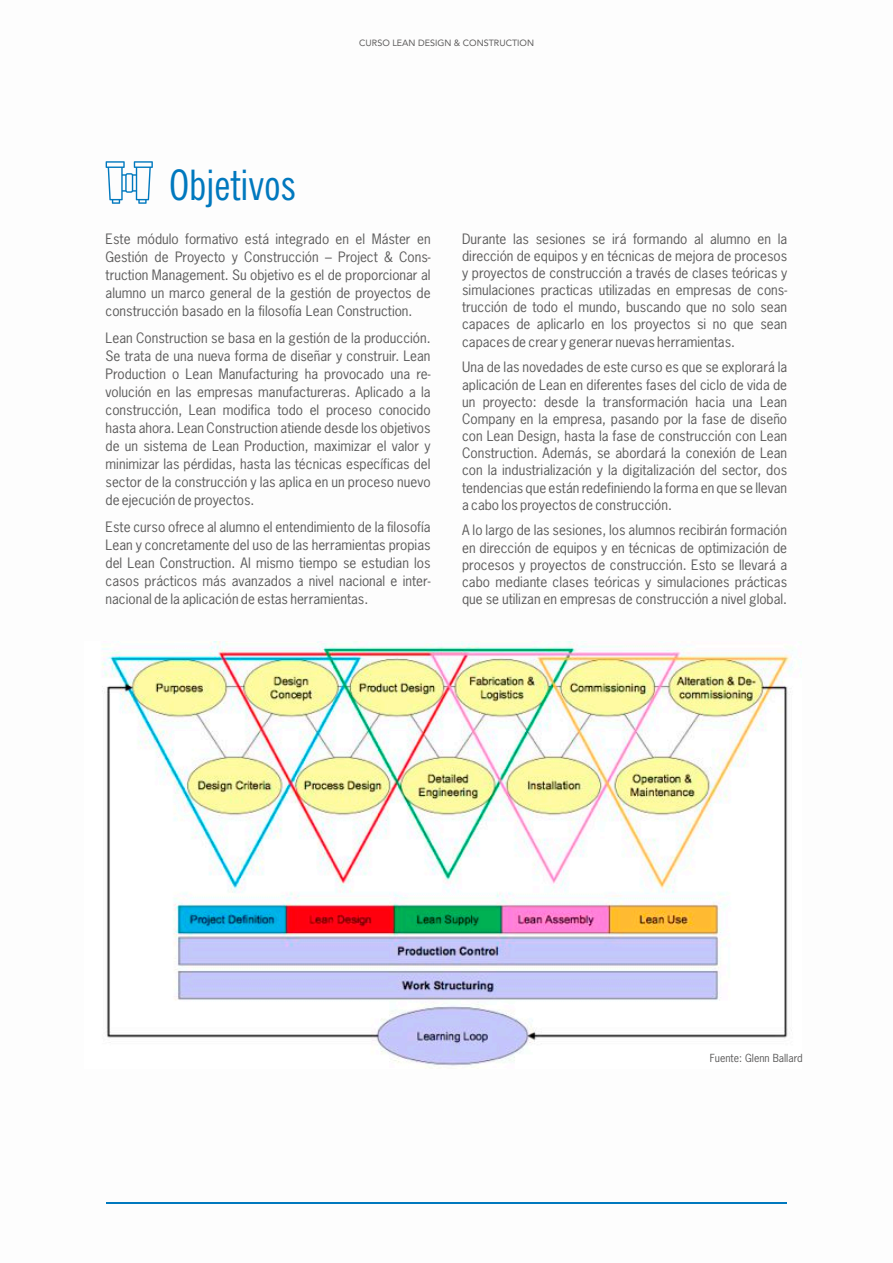
<style>
.page{position:relative;width:893px;height:1263px;background:#fff}
.page>*{position:absolute;margin:0;border:0;box-sizing:border-box;transform-origin:0 0}
.t1{font:condensed 42px "News Gothic BT";color:#0078be}
.t2{font:13.5px/17.1px "News Gothic Std";color:#5c5b5b;text-align:justify}
.t3{font:10.5px "News Gothic Std";color:#5c5b5b}
.t4{font:9px "Avenir LT Std";color:#5c5b5b}
</style>
<div class="page">
<svg style="left:106px;top:161px;width:47px;height:43px"></svg>
<hr style="left:106px;top:1202px;width:681px;height:1px;background:#0078be">
<img style="left:102px;top:641px;width:700px;height:427px">
<h1 class="t1" style="left:169px;top:168px;width:129px">Objetivos</h1>
<p class="t4" style="left:359px;top:39px;width:176px">CURSO LEAN DESIGN &amp; CONSTRUCTION</p>
<p class="t2" style="left:106px;top:231px;width:326px;line-height:18px">Este módulo formativo está integrado en el Máster en Gestión de Proyecto y Construcción – Project &amp; Cons&shy;truction Management. Su objetivo es el de proporcionar al alumno un marco general de la gestión de proyectos de construcción basado en la filosofía Lean Construction.</p>
<p class="t2" style="left:106px;top:330px;width:326px;line-height:18px">Lean Construction se basa en la gestión de la producción.<br>Se trata de una nueva forma de diseñar y construir. Lean Production o Lean Manufacturing ha provocado una re&shy;volución en las empresas manufactureras. Aplicado a la construcción, Lean modifica todo el proceso conocido hasta ahora. Lean Construction atiende desde los objetivos de un sistema de Lean Production, maximizar el valor y minimizar las pérdidas, hasta las técnicas específicas del sector de la construcción y las aplica en un proceso nuevo de ejecución de proyectos.</p>
<p class="t2" style="left:106px;top:519px;width:326px;line-height:18px">Este curso ofrece al alumno el entendimiento de la filosofía Lean y concretamente del uso de las herramientas propias del Lean Construction. Al mismo tiempo se estudian los casos prácticos más avanzados a nivel nacional e inter&shy;nacional de la aplicación de estas herramientas.</p>
<p class="t2" style="left:462px;top:231px;width:326px">Durante las sesiones se irá formando al alumno en la dirección de equipos y en técnicas de mejora de procesos y proyectos de construcción a través de clases teóricas y simulaciones practicas utilizadas en empresas de cons&shy;trucción de todo el mundo, buscando que no solo sean capaces de aplicarlo en los proyectos si no que sean capaces de crear y generar nuevas herramientas.</p>
<p class="t2" style="left:462px;top:360px;width:326px">Una de las novedades de este curso es que se explorará la aplicación de Lean en diferentes fases del ciclo de vida de un proyecto: desde la transformación hacia una Lean Company en la empresa, pasando por la fase de diseño con Lean Design, hasta la fase de construcción con Lean Construction. Además, se abordará la conexión de Lean con la industrialización y la digitalización del sector, dos tendencias que están redefiniendo la forma en que se llevan a cabo los proyectos de construcción.</p>
<p class="t2" style="left:462px;top:523px;width:326px">A lo largo de las sesiones, los alumnos recibirán formación en dirección de equipos y en técnicas de optimización de procesos y proyectos de construcción. Esto se llevará a cabo mediante clases teóricas y simulaciones prácticas que se utilizan en empresas de construcción a nivel global.</p>
<p class="t3" style="left:710px;top:1053px;width:94px">Fuente: Glenn Ballard</p>
</div>
